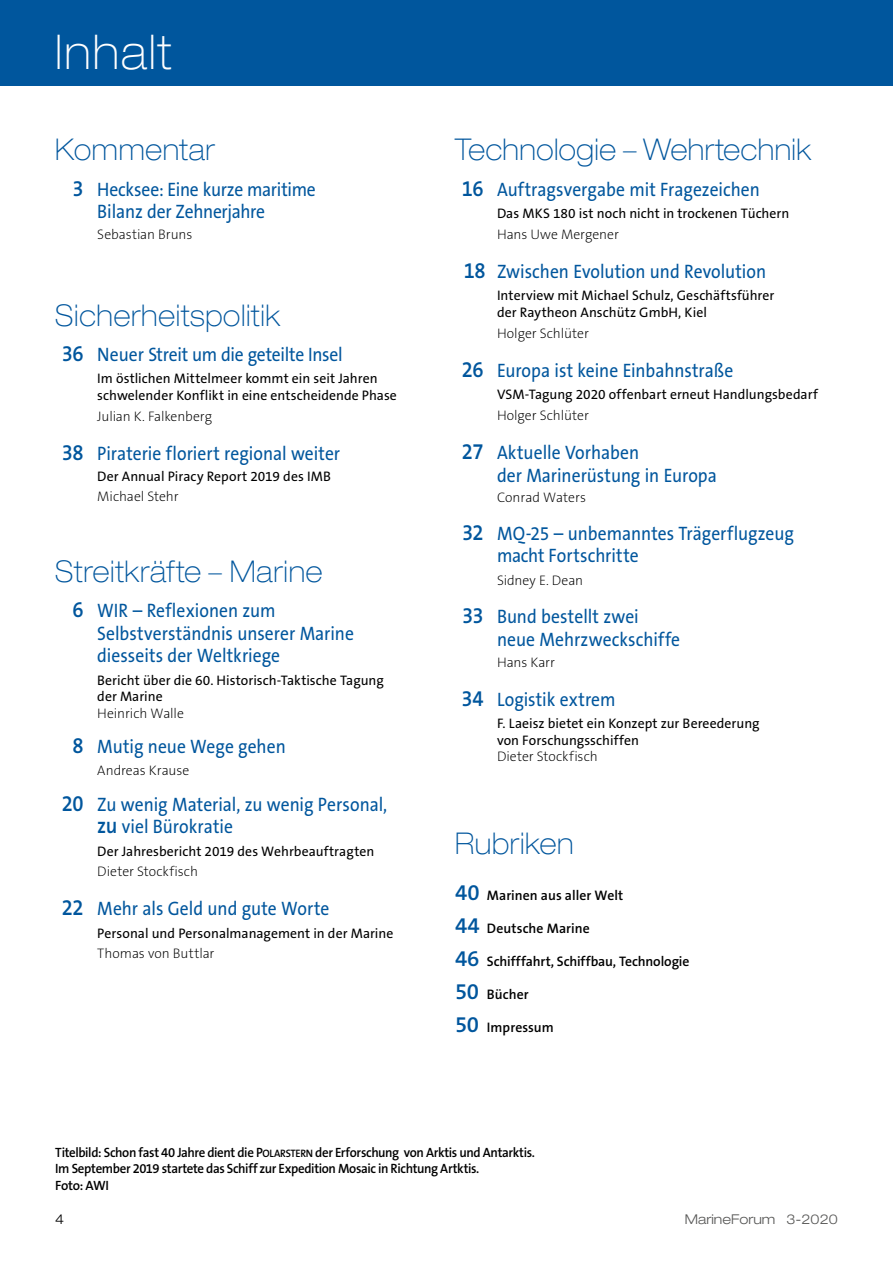
<style>
.page{position:relative;width:893px;height:1263px;background:#fff}
.page>*{position:absolute;margin:0;border:0;box-sizing:border-box;transform-origin:0 0}
.t1{font:100 expanded 48px "Helvetica Neue";letter-spacing:.045em;color:#fff;scale:.9 1}
.t2{font:100 expanded 30px "Helvetica Neue";letter-spacing:.025em;color:#00569d;scale:.9 1}
.t3{font:19.5px/22.5px "The Sans B5 Plain";color:#00569d;scale:.9 1}
.t4{font:13.8px/16.5px "The Sans B5 Plain";color:#000}
.t5{font:200 13.8px "The Sans B W2";letter-spacing:-.005em;color:#000}
.t6{font:600 13.8px "The Sans B6";color:#000}
.t7{font:600 13.5px/16.5px "The Sans B6";letter-spacing:-.03em;color:#000;scale:.96 1}
.t8{font:300 expanded 13.5px "Helvetica Neue";color:#575756}
.t9{font:300 expanded 13.5px "Helvetica Neue";color:#000}
.s1{font-family:"The Sans B6";font-weight:600;font-size:22.5px}
.s2{font-family:"The Sans B W2";font-weight:200}
.s3{font-size:22.5px;color:#00569d}
.s4{font-family:"The Sans B6 Semi Bold SC800";font-weight:400}
.s5{font-family:"The Sans B6 Semi Bold SC800";font-weight:400;font-size:10.8px}
.s6{font-family:"Helvetica Neue Light Ext SC800";font-weight:400;font-stretch:normal}
</style>
<div class="page">
<div style="left:0;top:0;width:893px;height:85px;background:#00569d"></div>
<p class="t1" style="left:55px;top:24px;width:131px">Inhalt</p>
<p class="t2" style="left:55px;top:132px;width:179px">Kommentar</p>
<p class="t3" style="left:97px;top:179px;width:244px;text-indent:-25px"><span class="s1">3</span> Hecksee: Eine kurze maritime<br>Bilanz der Zehnerjahre</p>
<p class="t5" style="left:97px;top:225px;width:97px">Sebastian Bruns</p>
<p class="t2" style="left:55px;top:297px;width:252px">Sicherheitspolitik</p>
<p class="t3" style="left:62px;top:344px;width:313px"><span class="s1">36</span> Neuer Streit um die geteilte Insel</p>
<p class="t4" style="left:97px;top:371px;width:301px">Im östlichen Mittelmeer kommt ein seit Jahren schwelender Konflikt in eine entscheidende Phase</p>
<p class="t5" style="left:97px;top:407px;width:116px">Julian K. Falkenberg</p>
<p class="t3" style="left:62px;top:443px;width:311px"><span class="s1">38</span> Piraterie floriert regional weiter</p>
<p class="t4" style="left:97px;top:466px;width:235px;line-height:20.7px">Der Annual Piracy Report 2019 des IMB<br><span class="s2">Michael Stehr</span></p>
<p class="t2" style="left:55px;top:553px;width:298px">Streitkräfte – Marine</p>
<p class="t3" style="left:97px;top:600px;width:287px;text-indent:-25px"><span class="s1">6</span> WIR – Reflexionen zum<br>Selbstverständnis unserer Marine diesseits der Weltkriege</p>
<p class="t4" style="left:97px;top:672px;width:288px">Bericht über die 60. Historisch-Taktische Tagung der Marine<br><span class="s2">Heinrich Walle</span></p>
<p class="t3" style="left:73px;top:736px;width:238px"><span class="s1">8</span> Mutig neue Wege gehen</p>
<p class="t5" style="left:97px;top:762px;width:94px">Andreas Krause</p>
<p class="t3" style="left:97px;top:793px;width:324px;text-indent:-35px"><span class="s1">20</span> Zu wenig Material, zu wenig Personal, <span class="s1">zu</span> viel Bürokratie</p>
<p class="t4" style="left:97px;top:841px;width:279px;line-height:20.7px">Der Jahresbericht 2019 des Wehrbeauftragten<br><span class="s2">Dieter Stockfisch</span></p>
<p class="t3" style="left:62px;top:898px;width:299px"><span class="s1">22</span> Mehr als Geld und gute Worte</p>
<p class="t4" style="left:97px;top:923px;width:298px;line-height:20.7px">Personal und Personalmanagement in der Marine<br><span class="s2">Thomas von Buttlar</span></p>
<p class="t2" style="left:455px;top:132px;width:398px">Technologie – Wehrtechnik</p>
<p class="t3" style="left:462px;top:179px;width:333px"><span class="s1">16</span> Auftragsvergabe mit Fragezeichen</p>
<p class="t4" style="left:497px;top:204px;width:294px;line-height:20.7px">Das MKS 180 ist noch nicht in trockenen Tüchern<br><span class="s2">Hans Uwe Mergener</span></p>
<p class="t3" style="left:464px;top:261px;width:337px"><span class="s1">18</span> Zwischen Evolution und Revolution</p>
<p class="t4" style="left:497px;top:288px;width:279px">Interview mit Michael Schulz, Geschäftsführer der Raytheon Anschütz GmbH, Kiel</p>
<p class="t5" style="left:497px;top:324px;width:93px">Holger Schlüter</p>
<p class="t3" style="left:462px;top:360px;width:303px"><span class="s1">26</span> Europa ist keine Einbahnstraße</p>
<p class="t4" style="left:497px;top:385px;width:322px;line-height:20.7px">VSM-Tagung 2020 offenbart erneut Handlungsbedarf<br><span class="s2">Holger Schlüter</span></p>
<p class="t3" style="left:497px;top:442px;width:246px;text-indent:-35px"><span class="s1">27</span> Aktuelle Vorhaben<br>der Marinerüstung in Europa</p>
<p class="t5" style="left:497px;top:489px;width:90px">Conrad Waters</p>
<p class="t3" style="left:497px;top:522px;width:331px;text-indent:-35px"><span class="s1">32</span> MQ-25 – unbemanntes Trägerflugzeug macht Fortschritte</p>
<p class="t5" style="left:497px;top:571px;width:88px">Sidney E. Dean</p>
<p class="t3" style="left:497px;top:606px;width:205px;text-indent:-35px"><span class="s1">33</span> Bund bestellt zwei neue Mehrzweckschiffe</p>
<p class="t5" style="left:497px;top:653px;width:60px">Hans Karr</p>
<p class="t3" style="left:461px;top:688px;width:173px"><span class="s1">34</span> Logistik extrem</p>
<p class="t4" style="left:497px;top:716px;width:264px">F. Laeisz bietet ein Konzept zur Bereederung von Forschungsschiffen<br><span class="s2">Dieter Stockfisch</span></p>
<p class="t2" style="left:455px;top:825px;width:133px">Rubriken</p>
<p class="t6" style="left:455px;top:888px;width:170px"><span class="s3">40</span> Marinen aus aller Welt</p>
<p class="t6" style="left:455px;top:921px;width:136px"><span class="s3">44</span> Deutsche Marine</p>
<p class="t6" style="left:455px;top:954px;width:236px"><span class="s3">46</span> Schifffahrt, Schiffbau, Technologie</p>
<p class="t6" style="left:455px;top:987px;width:75px"><span class="s3">50</span> Bücher</p>
<p class="t6" style="left:455px;top:1020px;width:100px"><span class="s3">50</span> Impressum</p>
<p class="t7" style="left:55px;top:1144px;width:501px">Titelbild: Schon fast 40 Jahre dient die <span class="s4">P</span><span class="s5">OLARSTERN</span> der Erforschung von Arktis und Antarktis.<br>Im September 2019 startete das Schiff zur Expedition Mosaic in Richtung Artktis.<br>Foto: AWI</p>
<p class="t9" style="left:55px;top:1211px;width:11px">4</p>
<p class="t8" style="left:685px;top:1211px;width:154px">MarineForum <span class="s6">3-2020</span></p>
</div>
